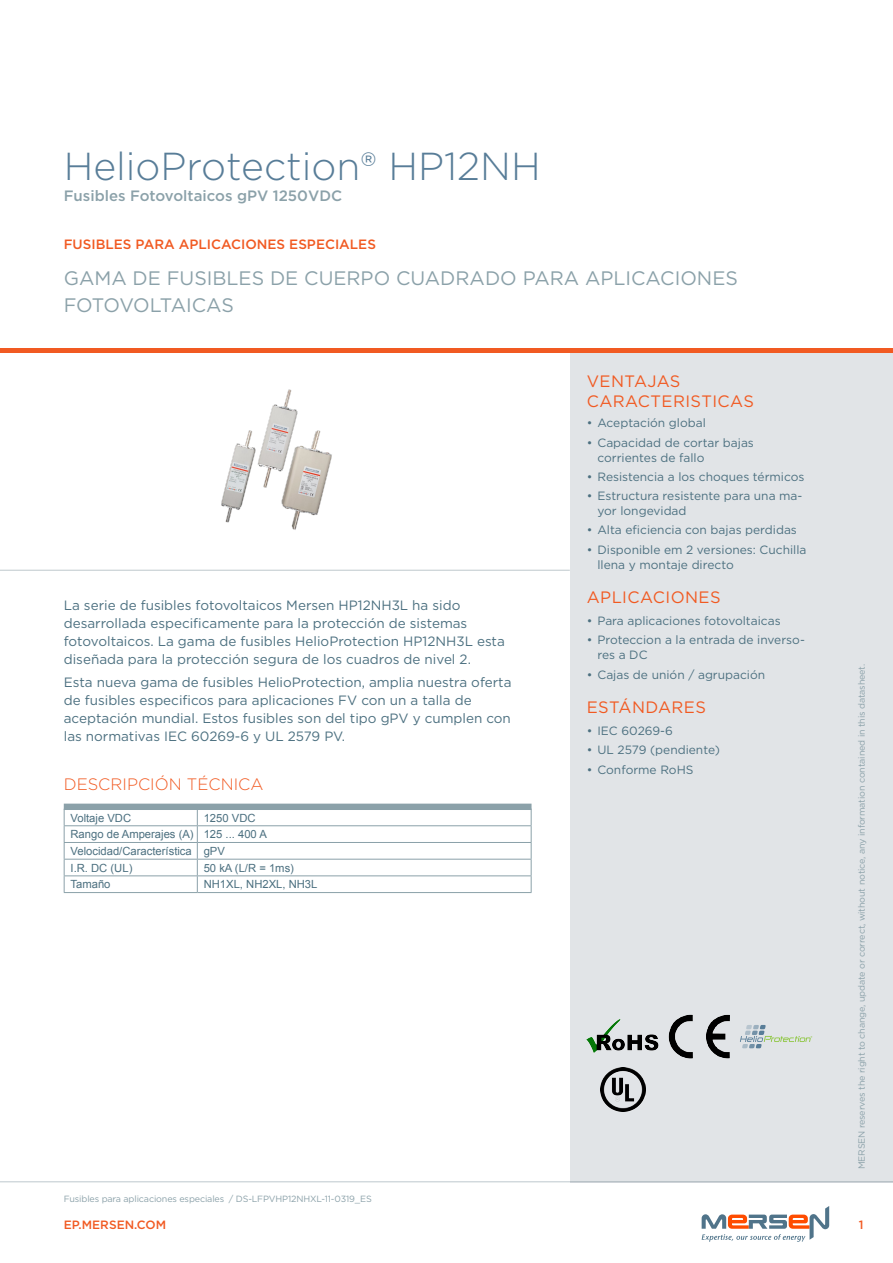
<style>
.page{position:relative;width:893px;height:1263px;background:#fff}
.page>*{position:absolute;margin:0;border:0;box-sizing:border-box;transform-origin:0 0}
.t1{font:300 39px "Gotham";color:#587d98}
.t2{font:19.5px/27px "Gotham";color:#8ba1a9}
.t3{font:16.5px/19.8px "Gotham";letter-spacing:.025em;color:#f15a22}
.t4{font:300 16.5px "Gotham";color:#f15a22}
.t5{font:500 15px "Gotham";color:#8ba1a9}
.t6{font:13.5px/18px "Gotham";color:#4c7080}
.t7{font:500 13.5px "Gotham";color:#f15a22}
.t8{font:12px/15px "Gotham";color:#4c7080}
.t9{font:500 12px "Gotham";color:#f15a22}
.t10{font:11.25px/16.6px "Arial";color:#4c7080}
.t11{font:9px "Gotham";letter-spacing:-.015em;color:#8ba1a9}
</style>
<div class="page">
<hr style="left:0;top:1181px;width:893px;height:1px;background:#bec8cd">
<div style="left:570px;top:353px;width:323px;height:829px;background:#e1e4e7"></div>
<hr style="left:0;top:349px;width:893px;height:4px;background:#f15a22">
<hr style="left:0;top:570px;width:570px;height:1px;background:#bec8cd">
<svg style="left:702px;top:1206px;width:127px;height:36px"></svg>
<div style="left:64px;top:804px;width:467px;height:6px;background:#8ba1a9"></div>
<hr style="left:64px;top:825px;width:133px;height:1px;background:#8ba1a9">
<hr style="left:197px;top:825px;width:334px;height:1px;background:#8ba1a9">
<hr style="left:64px;top:842px;width:133px;height:1px;background:#8ba1a9">
<hr style="left:197px;top:842px;width:334px;height:1px;background:#8ba1a9">
<hr style="left:64px;top:859px;width:133px;height:1px;background:#8ba1a9">
<hr style="left:197px;top:859px;width:334px;height:1px;background:#8ba1a9">
<hr style="left:64px;top:875px;width:133px;height:1px;background:#8ba1a9">
<svg style="left:64px;top:810px;width:1px;height:82px"></svg>
<hr style="left:64px;top:892px;width:133px;height:1px;background:#8ba1a9">
<hr style="left:197px;top:875px;width:334px;height:1px;background:#8ba1a9">
<svg style="left:197px;top:810px;width:1px;height:82px"></svg>
<svg style="left:531px;top:809px;width:1px;height:83px"></svg>
<hr style="left:197px;top:892px;width:334px;height:1px;background:#8ba1a9">
<img style="left:221px;top:389px;width:111px;height:141px">
<img style="left:587px;top:1020px;width:72px;height:33px">
<svg style="left:740px;top:1025px;width:72px;height:23px"></svg>
<img style="left:669px;top:1014px;width:61px;height:45px">
<img style="left:601px;top:1067px;width:44px;height:45px">
<h1 class="t1" style="left:64px;top:142px;width:478px">HelioProtection® HP12NH</h1>
<p class="t5" style="left:64px;top:186px;width:280px">Fusibles Fotovoltaicos gPV 1250VDC</p>
<p class="t7" style="left:64px;top:235px;width:314px">FUSIBLES PARA APLICACIONES ESPECIALES</p>
<h2 class="t2" style="left:64px;top:264px;width:676px">GAMA DE FUSIBLES DE CUERPO CUADRADO PARA APLICACIONES<br>FOTOVOLTAICAS</h2>
<p class="t6" style="left:64px;top:596px;width:443px">La serie de fusibles fotovoltaicos Mersen HP12NH3L ha sido desarrollada especificamente para la protección de sistemas fotovoltaicos. La gama de fusibles HelioProtection HP12NH3L esta diseñada para la protección segura de los cuadros de nivel 2.</p>
<p class="t6" style="left:64px;top:672px;width:449px">Esta nueva gama de fusibles HelioProtection, amplia nuestra oferta de fusibles especificos para aplicaciones FV con un a talla de aceptación mundial. Estos fusibles son del tipo gPV y cumplen con las normativas IEC 60269-6 y UL 2579 PV.</p>
<p class="t4" style="left:64px;top:774px;width:201px">DESCRIPCIÓN TÉCNICA</p>
<p class="t10" style="left:71px;top:809px;width:62px">Voltaje VDC</p>
<p class="t10" style="left:71px;top:809px;width:198px;text-indent:133px">1250 VDC<br>Rango de Amperajes (A) 125 ... 400 A<br>Velocidad/Característica gPV<br>I.R. DC (UL)</p>
<p class="t10" style="left:204px;top:859px;width:92px">50 kA (L/R = 1ms)</p>
<p class="t10" style="left:71px;top:876px;width:42px">Tamaño</p>
<p class="t10" style="left:204px;top:876px;width:115px">NH1XL, NH2XL, NH3L</p>
<p class="t3" style="left:587px;top:371px;width:169px">VENTAJAS<br>CARACTERISTICAS</p>
<p class="t8" style="left:587px;top:415px;width:121px">• Aceptación global</p>
<p class="t8" style="left:597px;top:435px;width:158px;text-indent:-11px">• Capacidad de cortar bajas corrientes de fallo</p>
<p class="t8" style="left:587px;top:469px;width:219px">• Resistencia a los choques térmicos</p>
<p class="t8" style="left:597px;top:488px;width:206px;text-indent:-11px">• Estructura resistente para una ma&shy;yor longevidad</p>
<p class="t8" style="left:587px;top:522px;width:212px">• Alta eficiencia con bajas perdidas</p>
<p class="t8" style="left:597px;top:542px;width:211px;text-indent:-11px">• Disponible em 2 versiones: Cuchilla llena y montaje directo</p>
<p class="t3" style="left:587px;top:587px;width:135px">APLICACIONES</p>
<p class="t8" style="left:587px;top:613px;width:195px">• Para aplicaciones fotovoltaicas</p>
<p class="t8" style="left:597px;top:632px;width:209px;text-indent:-11px">• Proteccion a la entrada de inverso&shy;res a DC</p>
<p class="t8" style="left:587px;top:667px;width:180px">• Cajas de unión / agrupación</p>
<p class="t3" style="left:587px;top:697px;width:121px">ESTÁNDARES</p>
<p class="t8" style="left:587px;top:723px;width:88px">• IEC 60269-6</p>
<p class="t8" style="left:587px;top:742px;width:135px">• UL 2579 (pendiente)</p>
<p class="t8" style="left:587px;top:761px;width:108px">• Conforme RoHS</p>
<p class="t11" style="left:856px;top:1169px;width:507px;rotate:-90deg">MERSEN reserves the right to change, update or correct, without notice, any information contained in this datasheet.</p>
<p class="t11" style="left:64px;top:1193px;width:309px">Fusibles para aplicaciones especiales / DS-LFPVHP12NHXL-11-0319_ES</p>
<p class="t9" style="left:64px;top:1217px;width:104px">EP.MERSEN.COM</p>
<p class="t9" style="left:859px;top:1217px;width:6px">1</p>
</div>
